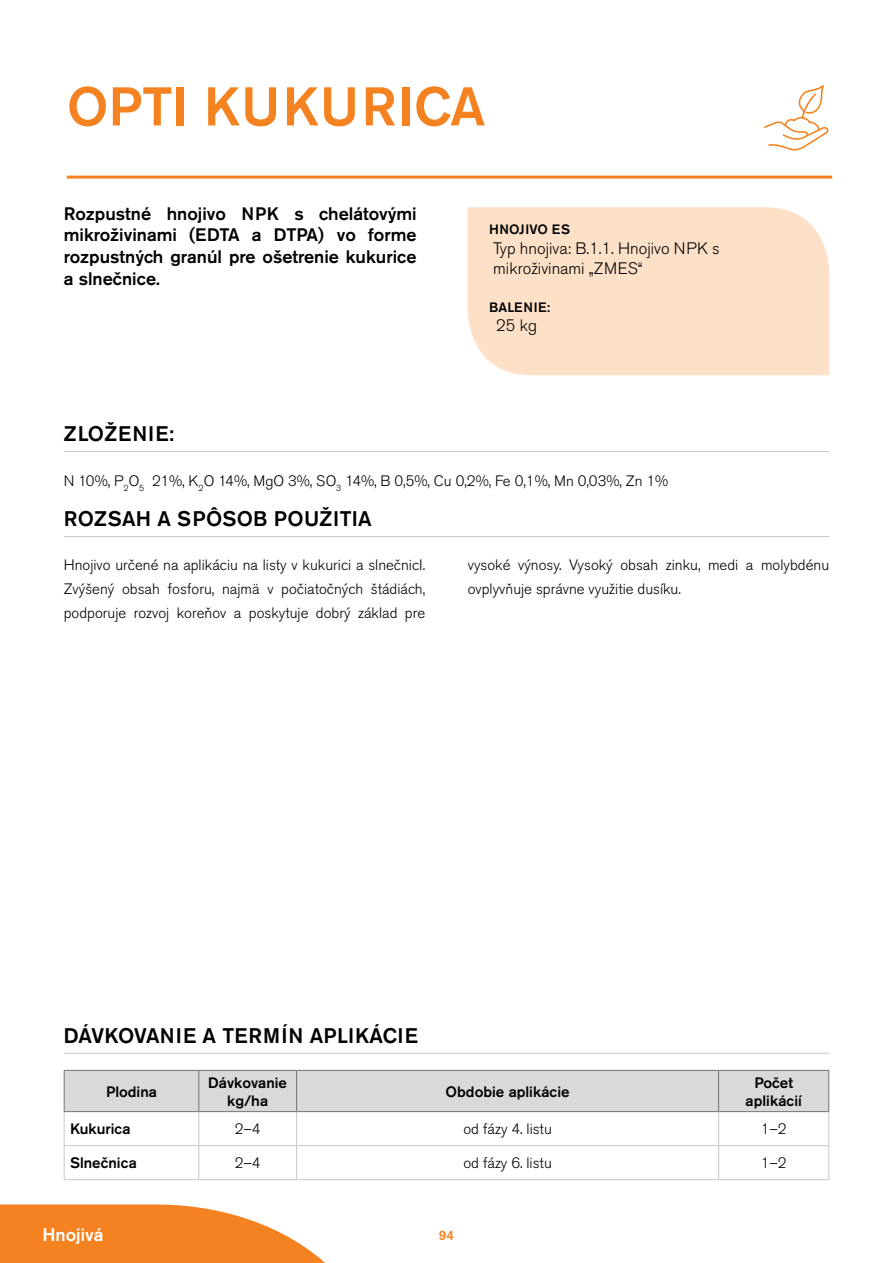
<style>
.page{position:relative;width:893px;height:1263px;background:#fff}
.page>*{position:absolute;margin:0;border:0;box-sizing:border-box;transform-origin:0 0}
.t1{font:500 54px "Akzidenz Grotesk Pro";letter-spacing:.01em;color:#f58220}
.t2{font:500 21px "Akzidenz Grotesk Pro";letter-spacing:.01em;color:#000}
.t3{font:500 21px "Akzidenz Grotesk Pro";letter-spacing:.05em;color:#000}
.t4{font:500 18px/21.6px "Akzidenz Grotesk Pro";color:#000;text-align:justify}
.t5{font:500 18px "Akzidenz Grotesk Pro";color:#fff}
.t6{font:300 16.5px/19.8px "Akzidenz Grotesk Pro";color:#000}
.t7{font:300 15px/24px "Akzidenz Grotesk Pro";color:#000;text-align:justify}
.t8{font:500 15px/18px "Akzidenz Grotesk Pro";color:#000;text-align:center}
.t9{font:500 13.5px "Akzidenz Grotesk Pro";letter-spacing:.01em;color:#000}
.t10{font:500 13.5px "Akzidenz Grotesk Pro";letter-spacing:.03em;color:#000}
.t11{font:500 13.5px "Akzidenz Grotesk Pro";color:#f58220}
</style>
<div class="page">
<div style="left:468px;top:207px;width:361px;height:168px;background:#fce0c8"></div>
<hr style="left:64px;top:536px;width:765px;height:1px;background:#c7c8ca">
<hr style="left:64px;top:1053px;width:765px;height:1px;background:#c7c8ca">
<div style="left:65px;top:1071px;width:763px;height:40px;background:#d7d9da"></div>
<hr style="left:64px;top:1070px;width:135px;height:1px;background:#717275">
<hr style="left:64px;top:1071px;width:1px;height:40px;background:#717275">
<hr style="left:199px;top:1070px;width:98px;height:1px;background:#717275">
<hr style="left:198px;top:1071px;width:1px;height:40px;background:#717275">
<hr style="left:297px;top:1070px;width:422px;height:1px;background:#717275">
<hr style="left:296px;top:1071px;width:1px;height:40px;background:#717275">
<hr style="left:719px;top:1070px;width:110px;height:1px;background:#717275">
<hr style="left:718px;top:1071px;width:1px;height:40px;background:#717275">
<hr style="left:828px;top:1071px;width:1px;height:40px;background:#717275">
<hr style="left:64px;top:1111px;width:135px;height:1px;background:#717275">
<hr style="left:199px;top:1111px;width:98px;height:1px;background:#717275">
<hr style="left:297px;top:1111px;width:422px;height:1px;background:#717275">
<hr style="left:719px;top:1111px;width:110px;height:1px;background:#717275">
<hr style="left:64px;top:1112px;width:1px;height:33px;background:#c7c8ca">
<hr style="left:198px;top:1112px;width:1px;height:33px;background:#c7c8ca">
<hr style="left:296px;top:1112px;width:1px;height:33px;background:#c7c8ca">
<hr style="left:718px;top:1112px;width:1px;height:33px;background:#c7c8ca">
<hr style="left:828px;top:1112px;width:1px;height:33px;background:#c7c8ca">
<hr style="left:64px;top:1145px;width:135px;height:1px;background:#c7c8ca">
<hr style="left:64px;top:1146px;width:1px;height:33px;background:#c7c8ca">
<hr style="left:199px;top:1145px;width:98px;height:1px;background:#c7c8ca">
<hr style="left:198px;top:1146px;width:1px;height:33px;background:#c7c8ca">
<hr style="left:297px;top:1145px;width:422px;height:1px;background:#c7c8ca">
<hr style="left:296px;top:1146px;width:1px;height:33px;background:#c7c8ca">
<hr style="left:719px;top:1145px;width:110px;height:1px;background:#c7c8ca">
<hr style="left:718px;top:1146px;width:1px;height:33px;background:#c7c8ca">
<hr style="left:828px;top:1146px;width:1px;height:33px;background:#c7c8ca">
<hr style="left:64px;top:1179px;width:135px;height:1px;background:#c7c8ca">
<hr style="left:199px;top:1179px;width:98px;height:1px;background:#c7c8ca">
<hr style="left:297px;top:1179px;width:422px;height:1px;background:#c7c8ca">
<hr style="left:719px;top:1179px;width:110px;height:1px;background:#c7c8ca">
<hr style="left:67px;top:176px;width:765px;height:3px;background:#f58220">
<svg style="left:764px;top:85px;width:65px;height:66px"></svg>
<hr style="left:64px;top:451px;width:765px;height:1px;background:#c7c8ca">
<svg style="left:0;top:1204px;width:325px;height:59px"></svg>
<h1 class="t1" style="left:67px;top:72px;width:420px">OPTI KUKURICA</h1>
<p class="t4" style="left:64px;top:202px;width:354px">Rozpustné hnojivo NPK s chelátovými mikroživinami (EDTA a DTPA) vo forme rozpustných granúl pre ošetrenie kukurice a slnečnice.</p>
<p class="t9" style="left:489px;top:221px;width:82px">HNOJIVO ES</p>
<p class="t6" style="left:493px;top:239px;width:228px">Typ hnojiva: B.1.1. Hnojivo NPK s mikroživinami „ZMES“</p>
<p class="t10" style="left:489px;top:298px;width:63px">BALENIE:</p>
<p class="t6" style="left:496px;top:316px;width:42px">25 kg</p>
<h2 class="t3" style="left:64px;top:420px;width:112px">ZLOŽENIE:</h2>
<p class="t7" style="left:64px;top:469px;width:606px">N 10%, P<sub>2</sub>O<sub>5</sub> 21%, K<sub>2</sub>O 14%, MgO 3%, SO<sub>3</sub> 14%, B 0,5%, Cu 0,2%, Fe 0,1%, Mn 0,03%, Zn 1%</p>
<h2 class="t2" style="left:64px;top:505px;width:309px">ROZSAH A SPÔSOB POUŽITIA</h2>
<p class="t7" style="left:64px;top:553px;width:363px">Hnojivo určené na aplikáciu na listy v kukurici a slnečnicI.<br>Zvýšený obsah fosforu, najmä v počiatočných štádiách, podporuje rozvoj koreňov a poskytuje dobrý základ pre</p>
<p class="t7" style="left:468px;top:553px;width:363px">vysoké výnosy. Vysoký obsah zinku, medi a molybdénu ovplyvňuje správne využitie dusíku.</p>
<h2 class="t2" style="left:64px;top:1022px;width:355px">DÁVKOVANIE A TERMÍN APLIKÁCIE</h2>
<p class="t8" style="left:106px;top:1082px;width:52px">Plodina</p>
<p class="t8" style="left:208px;top:1073px;width:80px">Dávkovanie kg/ha</p>
<p class="t8" style="left:446px;top:1082px;width:125px">Obdobie aplikácie</p>
<p class="t8" style="left:746px;top:1073px;width:58px">Počet aplikácií</p>
<p class="t8" style="left:70px;top:1120px;width:62px">Kukurica</p>
<p class="t7" style="left:235px;top:1117px;width:27px">2–4</p>
<p class="t7" style="left:463px;top:1117px;width:90px">od fázy 4. listu</p>
<p class="t7" style="left:761px;top:1117px;width:27px">1–2</p>
<p class="t8" style="left:70px;top:1154px;width:68px">Slnečnica</p>
<p class="t7" style="left:235px;top:1151px;width:27px">2–4</p>
<p class="t7" style="left:463px;top:1151px;width:90px">od fázy 6. listu</p>
<p class="t7" style="left:761px;top:1151px;width:27px">1–2</p>
<p class="t5" style="left:43px;top:1222px;width:63px">Hnojivá</p>
<p class="t11" style="left:439px;top:1226px;width:17px">94</p>
</div>
